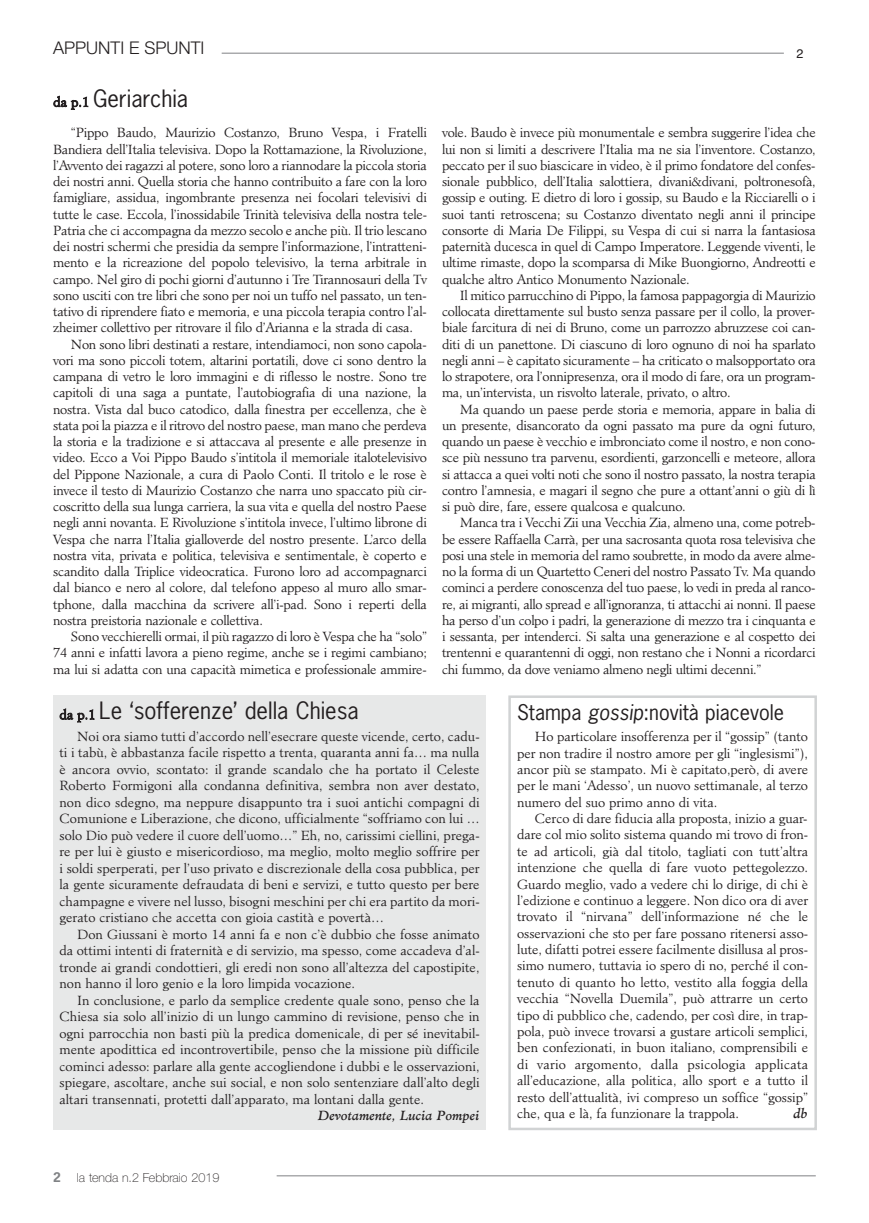
<style>
.page{position:relative;width:869px;height:1223px;background:#fff}
.page>*{position:absolute;margin:0;border:0;box-sizing:border-box;transform-origin:0 0}
.t1{font:22.5px "News Gothic";color:#231f20}
.t2{font:20.25px "News Gothic";color:#231f20}
.t3{font:300 17.5px "Helvetica Neue";color:#231f20}
.t4{font:300 12.88px/16.2px "Minister";letter-spacing:-.02em;color:#231f20;text-align:justify}
.t5{font:italic 12.88px "Minister";color:#231f20}
.t6{font:100 12.5px "Helvetica Neue";color:#231f20}
.t7{font:700 12.5px "News Gothic";color:#808285}
.t8{font:12.5px "Helvetica";color:#231f20}
.s1{font-family:"Minister";font-weight:300;font-size:12.88px}
</style>
<div class="page">
<hr style="left:276px;top:1175px;width:539px;height:1px;background:#808285">
<div style="left:508px;top:695px;width:308px;height:435px;border:2px solid #d1d3d4"></div>
<div style="left:53px;top:695px;width:432px;height:435px;background:#e7e8e8"></div>
<hr style="left:221px;top:53px;width:562px;height:1px;background:#808285">
<h3 class="t3" style="left:53px;top:41px;width:153px">APPUNTI E SPUNTI</h3>
<p class="t8" style="left:796px;top:49px;width:8px">2</p>
<h1 class="t1" style="left:53px;top:89px;width:136px"><span class="s1">da p.1</span> Geriarchia</h1>
<p class="t4" style="left:53px;top:125px;width:375px;text-indent:18px">“Pippo Baudo, Maurizio Costanzo, Bruno Vespa, i Fratelli Bandiera dell’Italia televisiva. Dopo la Rottamazione, la Rivoluzione, l’Avvento dei ragazzi al potere, sono loro a riannodare la piccola storia dei nostri anni. Quella storia che hanno contribuito a fare con la loro famigliare, assidua, ingombrante presenza nei focolari televisivi di tutte le case. Eccola, l’inossidabile Trinità televisiva della nostra tele-Patria che ci accompagna da mezzo secolo e anche più. Il trio lescano dei nostri schermi che presidia da sempre l’informazione, l’intratteni&shy;mento e la ricreazione del popolo televisivo, la terna arbitrale in campo. Nel giro di pochi giorni d’autunno i Tre Tirannosauri della Tv sono usciti con tre libri che sono per noi un tuffo nel passato, un ten&shy;tativo di riprendere fiato e memoria, e una piccola terapia contro l’al&shy;zheimer collettivo per ritrovare il filo d’Arianna e la strada di casa.</p>
<p class="t4" style="left:53px;top:337px;width:375px;text-indent:18px">Non sono libri destinati a restare, intendiamoci, non sono capola&shy;vori ma sono piccoli totem, altarini portatili, dove ci sono dentro la campana di vetro le loro immagini e di riflesso le nostre. Sono tre capitoli di una saga a puntate, l’autobiografia di una nazione, la nostra. Vista dal buco catodico, dalla finestra per eccellenza, che è stata poi la piazza e il ritrovo del nostro paese, man mano che perdeva la storia e la tradizione e si attaccava al presente e alle presenze in video. Ecco a Voi Pippo Baudo s’intitola il memoriale italotelevisivo del Pippone Nazionale, a cura di Paolo Conti. Il tritolo e le rose è invece il testo di Maurizio Costanzo che narra uno spaccato più cir&shy;coscritto della sua lunga carriera, la sua vita e quella del nostro Paese negli anni novanta. E Rivoluzione s’intitola invece, l’ultimo librone di Vespa che narra l’Italia gialloverde del nostro presente. L’arco della nostra vita, privata e politica, televisiva e sentimentale, è coperto e scandito dalla Triplice videocratica. Furono loro ad accompagnarci dal bianco e nero al colore, dal telefono appeso al muro allo smar&shy;tphone, dalla macchina da scrivere all’i-pad. Sono i reperti della nostra preistoria nazionale e collettiva.</p>
<p class="t4" style="left:53px;top:629px;width:375px;text-indent:18px">Sono vecchierelli ormai, il più ragazzo di loro è Vespa che ha “solo” 74 anni e infatti lavora a pieno regime, anche se i regimi cambiano; ma lui si adatta con una capacità mimetica e professionale ammire-</p>
<p class="t4" style="left:442px;top:125px;width:375px">vole. Baudo è invece più monumentale e sembra suggerire l’idea che lui non si limiti a descrivere l’Italia ma ne sia l’inventore. Costanzo, peccato per il suo biascicare in video, è il primo fondatore del confes&shy;sionale pubblico, dell’Italia salottiera, divani&amp;divani, poltronesofà, gossip e outing. E dietro di loro i gossip, su Baudo e la Ricciarelli o i suoi tanti retroscena; su Costanzo diventato negli anni il principe consorte di Maria De Filippi, su Vespa di cui si narra la fantasiosa paternità ducesca in quel di Campo Imperatore. Leggende viventi, le ultime rimaste, dopo la scomparsa di Mike Buongiorno, Andreotti e qualche altro Antico Monumento Nazionale.</p>
<p class="t4" style="left:442px;top:288px;width:375px;text-indent:18px">Il mitico parrucchino di Pippo, la famosa pappagorgia di Maurizio collocata direttamente sul busto senza passare per il collo, la prover&shy;biale farcitura di nei di Bruno, come un parrozzo abruzzese coi can&shy;diti di un panettone. Di ciascuno di loro ognuno di noi ha sparlato negli anni – è capitato sicuramente – ha criticato o malsopportato ora lo strapotere, ora l’onnipresenza, ora il modo di fare, ora un program&shy;ma, un’intervista, un risvolto laterale, privato, o altro.</p>
<p class="t4" style="left:442px;top:402px;width:375px;text-indent:18px">Ma quando un paese perde storia e memoria, appare in balia di un presente, disancorato da ogni passato ma pure da ogni futuro, quando un paese è vecchio e imbronciato come il nostro, e non cono&shy;sce più nessuno tra parvenu, esordienti, garzoncelli e meteore, allora si attacca a quei volti noti che sono il nostro passato, la nostra terapia contro l’amnesia, e magari il segno che pure a ottant’anni o giù di lì si può dire, fare, essere qualcosa e qualcuno.</p>
<p class="t4" style="left:442px;top:515px;width:375px;text-indent:18px">Manca tra i Vecchi Zii una Vecchia Zia, almeno una, come potreb&shy;be essere Raffaella Carrà, per una sacrosanta quota rosa televisiva che posi una stele in memoria del ramo soubrette, in modo da avere alme&shy;no la forma di un Quartetto Ceneri del nostro Passato Tv. Ma quando cominci a perdere conoscenza del tuo paese, lo vedi in preda al ranco&shy;re, ai migranti, allo spread e all’ignoranza, ti attacchi ai nonni. Il paese ha perso d’un colpo i padri, la generazione di mezzo tra i cinquanta e i sessanta, per intenderci. Si salta una generazione e al cospetto dei trentenni e quarantenni di oggi, non restano che i Nonni a ricordarci chi fummo, da dove veniamo almeno negli ultimi decenni.”</p>
<h1 class="t1" style="left:59px;top:701px;width:301px"><span class="s1">da p.1</span> Le ‘sofferenze’ della Chiesa</h1>
<h2 class="t2" style="left:517px;top:704px;width:268px">Stampa gossip:novità piacevole</h2>
<p class="t4" style="left:59px;top:728px;width:421px;text-indent:18px">Noi ora siamo tutti d’accordo nell’esecrare queste vicende, certo, cadu&shy;ti i tabù, è abbastanza facile rispetto a trenta, quaranta anni fa… ma nulla è ancora ovvio, scontato: il grande scandalo che ha portato il Celeste Roberto Formigoni alla condanna definitiva, sembra non aver destato, non dico sdegno, ma neppure disappunto tra i suoi antichi compagni di Comunione e Liberazione, che dicono, ufficialmente “soffriamo con lui … solo Dio può vedere il cuore dell’uomo…” Eh, no, carissimi ciellini, prega&shy;re per lui è giusto e misericordioso, ma meglio, molto meglio soffrire per i soldi sperperati, per l’uso privato e discrezionale della cosa pubblica, per la gente sicuramente defraudata di beni e servizi, e tutto questo per bere champagne e vivere nel lusso, bisogni meschini per chi era partito da mori&shy;gerato cristiano che accetta con gioia castità e povertà…</p>
<p class="t4" style="left:59px;top:926px;width:421px;text-indent:18px">Don Giussani è morto 14 anni fa e non c’è dubbio che fosse animato da ottimi intenti di fraternità e di servizio, ma spesso, come accadeva d’al&shy;tronde ai grandi condottieri, gli eredi non sono all’altezza del capostipite, non hanno il loro genio e la loro limpida vocazione.</p>
<p class="t4" style="left:59px;top:992px;width:421px;text-indent:18px">In conclusione, e parlo da semplice credente quale sono, penso che la Chiesa sia solo all’inizio di un lungo cammino di revisione, penso che in ogni parrocchia non basti più la predica domenicale, di per sé inevitabil&shy;mente apodittica ed incontrovertibile, penso che la missione più difficile cominci adesso: parlare alla gente accogliendone i dubbi e le osservazioni, spiegare, ascoltare, anche sui social, e non solo sentenziare dall’alto degli altari transennati, protetti dall’apparato, ma lontani dalla gente.</p>
<p class="t5" style="left:318px;top:1110px;width:163px">Devotamente, Lucia Pompei</p>
<p class="t7" style="left:53px;top:1172px;width:9px">2</p>
<p class="t6" style="left:77px;top:1172px;width:144px">la tenda n.2 Febbraio 2019</p>
<p class="t4" style="left:517px;top:729px;width:292px;text-indent:18px">Ho particolare insofferenza per il “gossip” (tanto per non tradire il nostro amore per gli “inglesismi”), ancor più se stampato. Mi è capitato,però, di avere per le mani ‘Adesso’, un nuovo settimanale, al terzo numero del suo primo anno di vita.</p>
<p class="t4" style="left:517px;top:811px;width:292px;text-indent:18px">Cerco di dare fiducia alla proposta, inizio a guar&shy;dare col mio solito sistema quando mi trovo di fron&shy;te ad articoli, già dal titolo, tagliati con tutt’altra intenzione che quella di fare vuoto pettegolezzo.<br>Guardo meglio, vado a vedere chi lo dirige, di chi è l’edizione e continuo a leggere. Non dico ora di aver trovato il “nirvana” dell’informazione né che le osservazioni che sto per fare possano ritenersi asso&shy;lute, difatti potrei essere facilmente disillusa al pros&shy;simo numero, tuttavia io spero di no, perché il con&shy;tenuto di quanto ho letto, vestito alla foggia della vecchia “Novella Duemila”, può attrarre un certo tipo di pubblico che, cadendo, per così dire, in trap&shy;pola, può invece trovarsi a gustare articoli semplici, ben confezionati, in buon italiano, comprensibili e di vario argomento, dalla psicologia applicata all’educazione, alla politica, allo sport e a tutto il resto dell’attualità, ivi compreso un soffice “gossip” che, qua e là, fa funzionare la trappola.</p>
<p class="t5" style="left:793px;top:1107px;width:16px">db</p>
</div>
